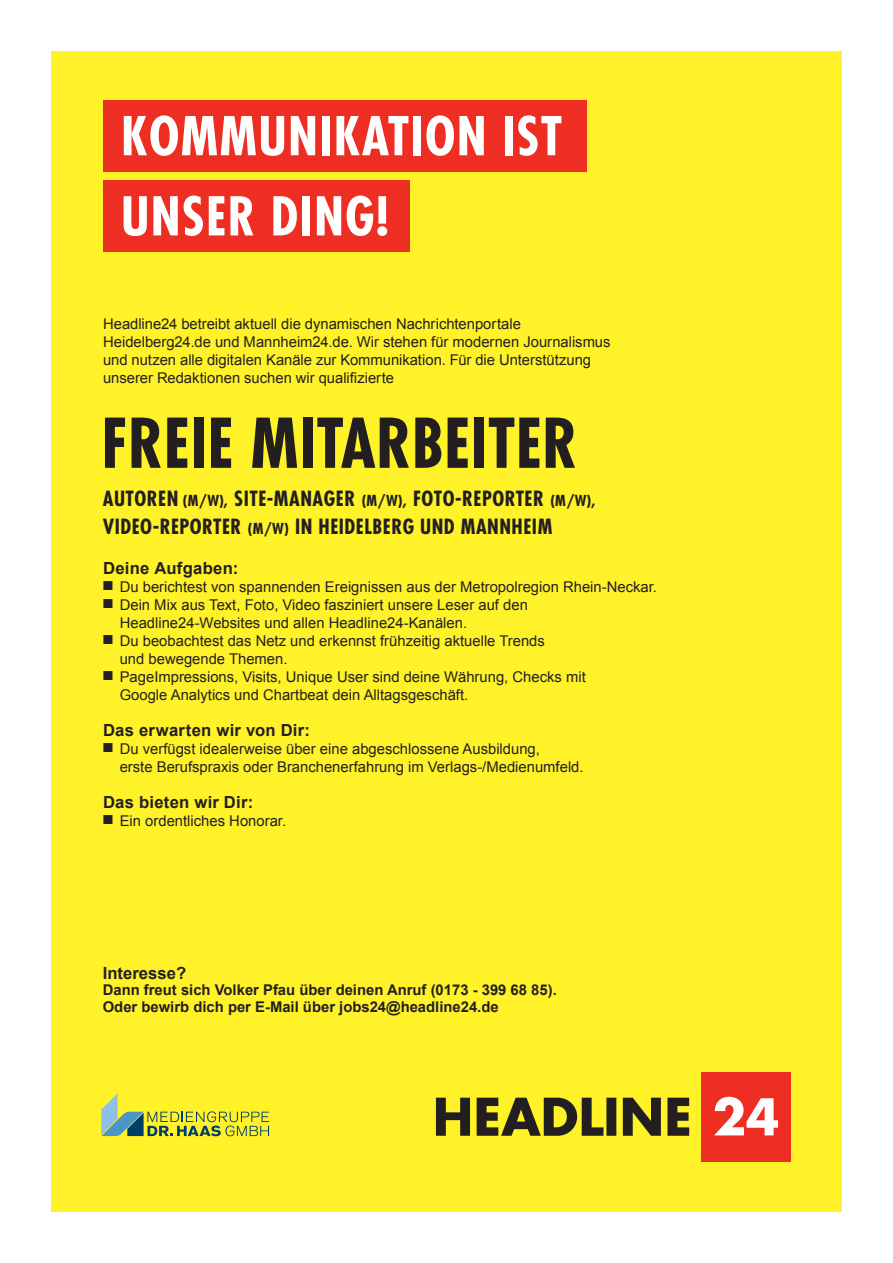
<style>
.page{position:relative;width:893px;height:1263px;background:#fff}
.page>*{position:absolute;margin:0;border:0;box-sizing:border-box;transform-origin:0 0}
.t1{font:700 condensed 66.6px "Futura";letter-spacing:.005em;color:#231f20}
.t2{font:700 condensed 52.05px/80.1px "Futura";letter-spacing:.025em;color:#fff}
.t3{font:700 condensed 20.4px/27.8px "Futura";letter-spacing:.025em;color:#231f20}
.t4{font:700 16.65px "Arial";letter-spacing:.015em;color:#231f20}
.t5{font:14.85px/18px "Arial";color:#231f20}
.t6{font:700 14.85px/16.6px "Arial";color:#231f20}
.s1{font-size:14.85px}
</style>
<div class="page">
<div style="left:51px;top:51px;width:791px;height:1161px;background:#fff229"></div>
<svg style="left:436px;top:1098px;width:253px;height:38px"></svg>
<div style="left:701px;top:1072px;width:90px;height:89px;background:#ee2e22"></div>
<svg style="left:714px;top:1097px;width:64px;height:38px"></svg>
<svg style="left:101px;top:1093px;width:168px;height:43px"></svg>
<div style="left:103px;top:180px;width:306px;height:72px;background:#ee2e22"></div>
<div style="left:103px;top:100px;width:483px;height:72px;background:#ee2e22"></div>
<h2 class="t2" style="left:121px;top:96px;width:443px">KOMMUNIKATION IST<br>UNSER DING!</h2>
<p class="t5" style="left:103px;top:315px;width:509px">Headline24 betreibt aktuell die dynamischen Nachrichtenportale Heidelberg24.de und Mannheim24.de. Wir stehen für modernen Journalismus und nutzen alle digitalen Kanäle zur Kommunikation. Für die Unterstützung unserer Redaktionen suchen wir qualifizierte</p>
<h1 class="t1" style="left:101px;top:400px;width:478px">FREIE MITARBEITER</h1>
<h3 class="t3" style="left:103px;top:484px;width:494px">AUTOREN <span class="s1">(M/W),</span> SITE-MANAGER <span class="s1">(M/W),</span> FOTO-REPORTER <span class="s1">(M/W),<br></span>VIDEO-REPORTER <span class="s1">(M/W)</span> IN HEIDELBERG UND MANNHEIM</h3>
<p class="t4" style="left:103px;top:557px;width:137px">Deine Aufgaben:</p>
<p class="t5" style="left:103px;top:578px;width:555px">■ Du berichtest von spannenden Ereignissen aus der Metropolregion Rhein-Neckar.</p>
<p class="t5" style="left:120px;top:596px;width:410px;text-indent:-17px">■ Dein Mix aus Text, Foto, Video fasziniert unsere Leser auf den<br>Headline24-Websites und allen Headline24-Kanälen.</p>
<p class="t5" style="left:120px;top:632px;width:427px;text-indent:-17px">■ Du beobachtest das Netz und erkennst frühzeitig aktuelle Trends und bewegende Themen.</p>
<p class="t5" style="left:120px;top:668px;width:468px;text-indent:-17px">■ PageImpressions, Visits, Unique User sind deine Währung, Checks mit<br>Google Analytics und Chartbeat dein Alltagsgeschäft.</p>
<p class="t4" style="left:103px;top:719px;width:209px">Das erwarten wir von Dir:</p>
<p class="t5" style="left:120px;top:740px;width:465px;text-indent:-17px">■ Du verfügst idealerweise über eine abgeschlossene Ausbildung,<br>erste Berufspraxis oder Branchenerfahrung im Verlags-/Medienumfeld.</p>
<p class="t4" style="left:103px;top:791px;width:152px">Das bieten wir Dir:</p>
<p class="t5" style="left:103px;top:812px;width:185px">■ Ein ordentliches Honorar.</p>
<p class="t4" style="left:103px;top:962px;width:85px">Interesse?</p>
<p class="t6" style="left:103px;top:982px;width:455px">Dann freut sich Volker Pfau über deinen Anruf (0173 - 399 68 85).<br>Oder bewirb dich per E-Mail über jobs24@headline24.de</p>
</div>
